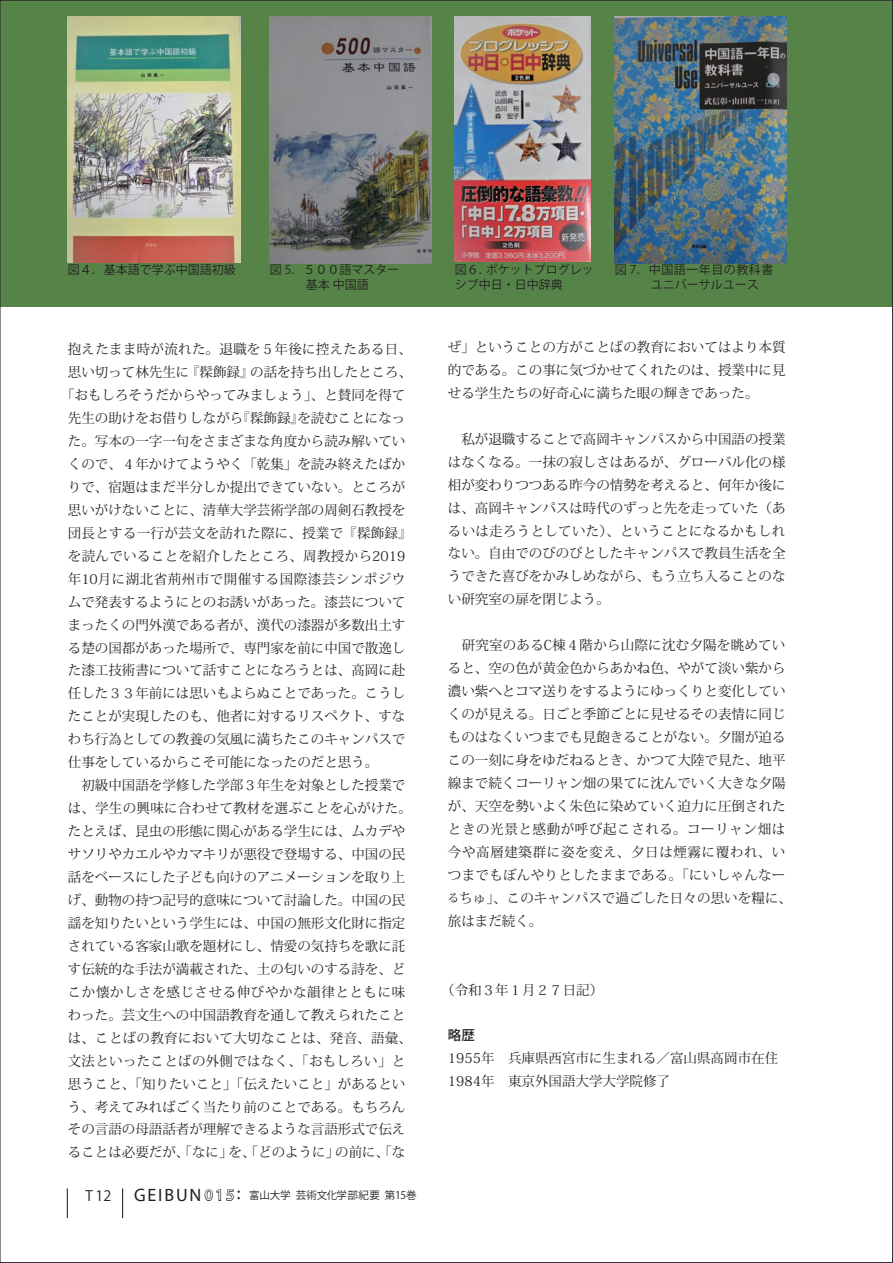
<style>
.page{position:relative;width:893px;height:1263px;background:#fff}
.page>*{position:absolute;margin:0;border:0;box-sizing:border-box;transform-origin:0 0}
.t1{font:14.25px "Koz Go Pr 6 N";color:#231f20}
.t2{font:13.5px/23px "Koz Min Pro";color:#231f20;text-align:justify}
.t3{font:13.5px "Koz Min Pro";letter-spacing:.02em;color:#231f20}
.t4{font:13.5px "Koz Min Pro";letter-spacing:.025em;color:#231f20}
.t5{font:13.5px "Koz Min Pro";letter-spacing:.035em;color:#231f20}
.t6{font:13.5px "Koz Min Pro";letter-spacing:.045em;color:#231f20}
.t7{font:500 13.5px "Koz Go Pro";color:#231f20}
.t8{font:12px/15px "Koz Go Pro";color:#231f20}
.t9{font:12px/15px "Koz Go Pro";letter-spacing:.04em;color:#231f20}
.t10{font:10.5px "Koz Go Pr 6 N";color:#231f20}
.s1{font-family:"Myriad Pro";font-size:18px}
.s2{font-family:"Myriad Pro";font-size:15.9px;color:#fff}
.s3{font-size:11.25px}
</style>
<div class="page">
<div style="left:0;top:0;width:893px;height:306px;background:#568448"></div>
<img style="left:68px;top:17px;width:173px;height:245px">
<img style="left:270px;top:17px;width:162px;height:247px">
<img style="left:455px;top:17px;width:136px;height:245px">
<img style="left:614px;top:17px;width:172px;height:247px">
<hr style="left:67px;top:1188px;width:1px;height:30px;background:#231f20">
<hr style="left:122px;top:1188px;width:1px;height:30px;background:#231f20">
<svg style="left:204px;top:1189px;width:30px;height:12px"></svg>
<svg style="left:892px;top:0;width:1px;height:1263px"></svg>
<p class="t8" style="left:68px;top:263px;width:169px">図４．基本語で学ぶ中国語初級</p>
<p class="t8" style="left:270px;top:263px;width:131px">図 5．５００語マスター　　　基本 中国語</p>
<p class="t8" style="left:455px;top:263px;width:141px">図６．ポケットプログレッシブ中日・日中辞典</p>
<p class="t9" style="left:615px;top:263px;width:172px">図 7．中国語一年目の教科書　　　　ユニバーサルユース</p>
<p class="t3" style="left:68px;top:340px;width:346px">抱えたまま時が流れた。退職を５年後に控えたある日、</p>
<p class="t2" style="left:68px;top:360px;width:346px">思い切って林先生に『髹飾録』の話を持ち出したところ、</p>
<p class="t2" style="left:61px;top:383px;width:346px">「おもしろそうだからやってみましょう」、と賛同を得て</p>
<p class="t2" style="left:68px;top:406px;width:339px">先生の助けをお借りしながら『髹飾録』を読むことになっ</p>
<p class="t2" style="left:68px;top:429px;width:339px">た。写本の一字一句をさまざまな角度から読み解いてい</p>
<p class="t2" style="left:68px;top:452px;width:339px">くので、４年かけてようやく「乾集」を読み終えたばか</p>
<p class="t2" style="left:68px;top:475px;width:339px">りで、宿題はまだ半分しか提出できていない。ところが</p>
<p class="t2" style="left:68px;top:498px;width:339px">思いがけないことに、清華大学芸術学部の周剣石教授を</p>
<p class="t3" style="left:68px;top:523px;width:346px">団長とする一行が芸文を訪れた際に、授業で『髹飾録』</p>
<p class="t4" style="left:68px;top:546px;width:339px">を読んでいることを紹介したところ、周教授から2019</p>
<p class="t5" style="left:68px;top:569px;width:339px">年10月に湖北省荊州市で開催する国際漆芸シンポジウ</p>
<p class="t2" style="left:68px;top:590px;width:339px">ムで発表するようにとのお誘いがあった。漆芸について</p>
<p class="t2" style="left:68px;top:613px;width:339px">まったくの門外漢である者が、漢代の漆器が多数出土す</p>
<p class="t2" style="left:68px;top:636px;width:339px">る楚の国都があった場所で、専門家を前に中国で散逸し</p>
<p class="t2" style="left:68px;top:659px;width:339px">た漆工技術書について話すことになろうとは、高岡に赴</p>
<p class="t2" style="left:68px;top:682px;width:339px">任した３３年前には思いもよらぬことであった。こうし</p>
<p class="t2" style="left:68px;top:704px;width:339px">たことが実現したのも、他者に対するリスペクト、すな</p>
<p class="t2" style="left:68px;top:727px;width:339px">わち行為としての教養の気風に満ちたこのキャンパスで</p>
<p class="t2" style="left:68px;top:750px;width:312px">仕事をしているからこそ可能になったのだと思う。</p>
<p class="t2" style="left:68px;top:773px;width:339px">　初級中国語を学修した学部３年生を対象とした授業で</p>
<p class="t3" style="left:68px;top:799px;width:346px">は、学生の興味に合わせて教材を選ぶことを心がけた。</p>
<p class="t2" style="left:68px;top:819px;width:339px">たとえば、昆虫の形態に関心がある学生には、ムカデや</p>
<p class="t2" style="left:68px;top:842px;width:339px">サソリやカエルやカマキリが悪役で登場する、中国の民</p>
<p class="t2" style="left:68px;top:865px;width:339px">話をベースにした子ども向けのアニメーションを取り上</p>
<p class="t2" style="left:68px;top:888px;width:339px">げ、動物の持つ記号的意味について討論した。中国の民</p>
<p class="t2" style="left:68px;top:911px;width:339px">謡を知りたいという学生には、中国の無形文化財に指定</p>
<p class="t2" style="left:68px;top:934px;width:339px">されている客家山歌を題材にし、情愛の気持ちを歌に託</p>
<p class="t2" style="left:68px;top:957px;width:339px">す伝統的な手法が満載された、土の匂いのする詩を、ど</p>
<p class="t6" style="left:68px;top:982px;width:339px">こか懐かしさを感じさせる伸びやかな韻律とともに味</p>
<p class="t2" style="left:68px;top:1003px;width:339px">わった。芸文生への中国語教育を通して教えられたこと</p>
<p class="t4" style="left:68px;top:1028px;width:345px">は、ことばの教育において大切なことは、発音、語彙、</p>
<p class="t3" style="left:68px;top:1051px;width:339px">文法といったことばの外側ではなく、「おもしろい」と</p>
<p class="t2" style="left:68px;top:1072px;width:339px">思うこと、「知りたいこと」「伝えたいこと」があるとい</p>
<p class="t2" style="left:68px;top:1095px;width:339px">う、考えてみればごく当たり前のことである。もちろん</p>
<p class="t2" style="left:68px;top:1118px;width:339px">その言語の母語話者が理解できるような言語形式で伝え</p>
<p class="t2" style="left:68px;top:1141px;width:339px">ることは必要だが、「なに」を、「どのように」の前に、「な</p>
<p class="t1" style="left:86px;top:1188px;width:27px">T12</p>
<p class="t10" style="left:134px;top:1189px;width:284px"><span class="s1">GEIBUN</span> <span class="s2">01 5</span> <span class="s1">:</span> 富山大学 芸術文化学部紀要　第15巻</p>
<p class="t2" style="left:448px;top:335px;width:339px">ぜ」ということの方がことばの教育においてはより本質的である。この事に気づかせてくれたのは、授業中に見せる学生たちの好奇心に満ちた眼の輝きであった。</p>
<p class="t2" style="left:448px;top:427px;width:339px">　私が退職することで高岡キャンパスから中国語の授業はなくなる。一抹の寂しさはあるが、グローバル化の様相が変わりつつある昨今の情勢を考えると、何年か後には、高岡キャンパスは時代のずっと先を走っていた（あるいは走ろうとしていた）、ということになるかもしれない。自由でのびのびとしたキャンパスで教員生活を全うできた喜びをかみしめながら、もう立ち入ることのない研究室の扉を閉じよう。</p>
<p class="t2" style="left:448px;top:633px;width:346px;text-align:left">　研究室のあるC棟４階から山際に沈む夕陽を眺めていると、空の色が黄金色からあかね色、やがて淡い紫から濃い紫へとコマ送りをするようにゆっくりと変化していくのが見える。日ごと季節ごとに見せるその表情に同じものはなくいつまでも見飽きることがない。夕闇が迫るこの一刻に身をゆだねるとき、かつて大陸で見た、地平線まで続くコーリャン畑の果てに沈んでいく大きな夕陽が、天空を勢いよく朱色に染めていく迫力に圧倒されたときの光景と感動が呼び起こされる。コーリャン畑は今や高層建築群に姿を変え、夕日は煙霧に覆われ、いつまでもぼんやりとしたままである。「にいしゃんなー<span class="s3">る</span>ちゅ」、このキャンパスで過ごした日々の思いを糧に、旅はまだ続く。</p>
<p class="t2" style="left:441px;top:978px;width:170px">（令和３年１月２７日記）　</p>
<p class="t7" style="left:448px;top:1027px;width:28px">略歴</p>
<p class="t2" style="left:448px;top:1046px;width:332px">1955年　兵庫県西宮市に生まれる／富山県高岡市在住<br>1984年　東京外国語大学大学院修了</p>
</div>
